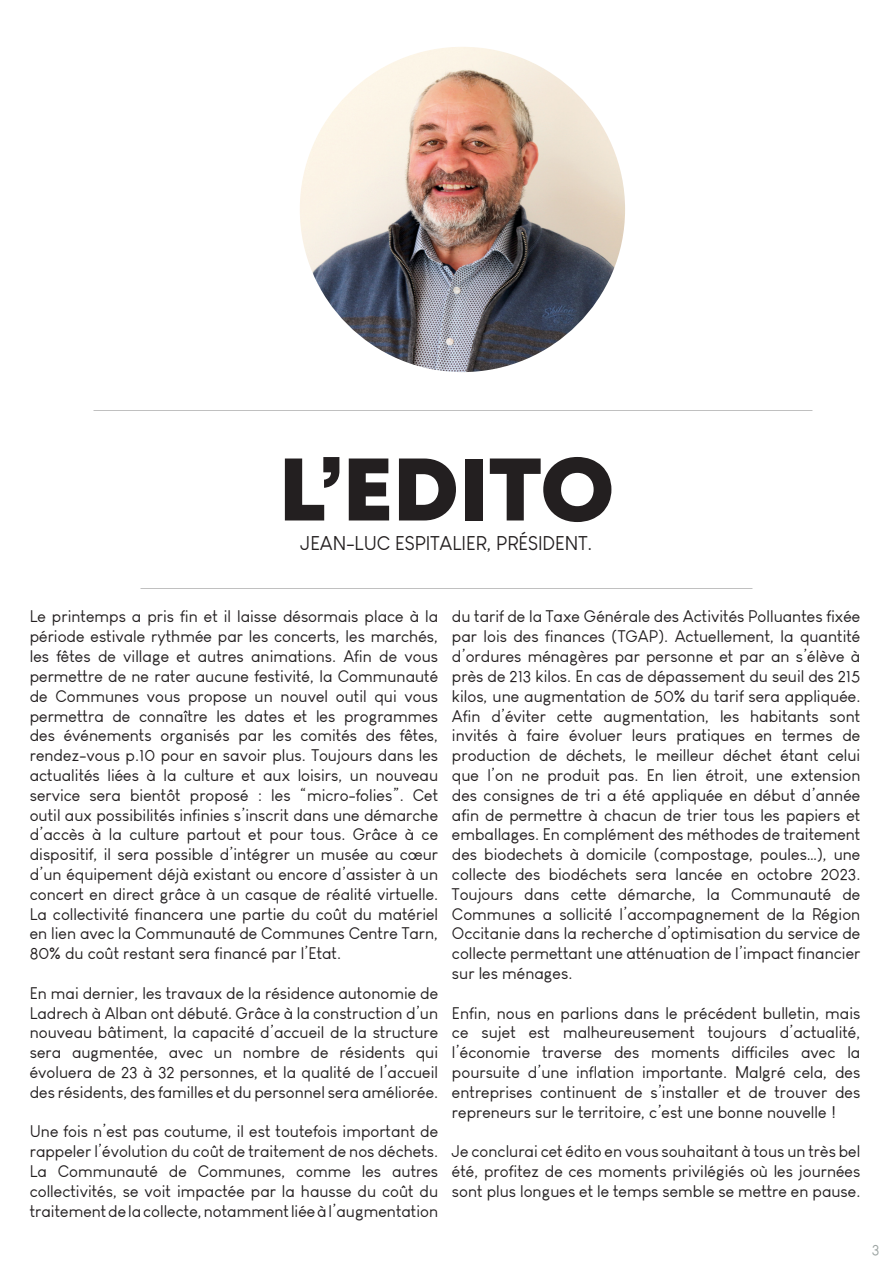
<style>
.page{position:relative;width:893px;height:1263px;background:#fff}
.page>*{position:absolute;margin:0;border:0;box-sizing:border-box;transform-origin:0 0}
.t1{font:800 88.5px "Mont";color:#231f20}
.t2{font:19.5px "Louis George Cafe";color:#231f20}
.t3{font:16.5px/19.8px "Louis George Cafe";color:#231f20;text-align:justify}
.t4{font:15px "Louis George Cafe";color:#9ba3a1}
</style>
<div class="page">
<img style="left:300px;top:47px;width:325px;height:325px;border-radius:163px">
<h1 class="t1" style="left:279px;top:446px;width:337px">L’EDITO</h1>
<p class="t2" style="left:301px;top:532px;width:293px">JEAN-LUC ESPITALIER, PRÉSIDENT.</p>
<p class="t3" style="left:30px;top:607px;width:410px">Le printemps a pris fin et il laisse désormais place à la période estivale rythmée par les concerts, les marchés, les fêtes de village et autres animations. Afin de vous permettre de ne rater aucune festivité, la Communauté de Communes vous propose un nouvel outil qui vous permettra de connaître les dates et les programmes des événements organisés par les comités des fêtes, rendez-vous p.10 pour en savoir plus. Toujours dans les actualités liées à la culture et aux loisirs, un nouveau service sera bientôt proposé : les “micro-folies”. Cet outil aux possibilités infinies s’inscrit dans une démarche d’accès à la culture partout et pour tous. Grâce à ce dispositif, il sera possible d’intégrer un musée au cœur d’un équipement déjà existant ou encore d’assister à un concert en direct grâce à un casque de réalité virtuelle.<br>La collectivité financera une partie du coût du matériel en lien avec la Communauté de Communes Centre Tarn, 80% du coût restant sera financé par l’Etat.</p>
<p class="t3" style="left:30px;top:983px;width:410px">En mai dernier, les travaux de la résidence autonomie de Ladrech à Alban ont débuté. Grâce à la construction d’un nouveau bâtiment, la capacité d’accueil de la structure sera augmentée, avec un nombre de résidents qui évoluera de 23 à 32 personnes, et la qualité de l’accueil des résidents, des familles et du personnel sera améliorée.</p>
<p class="t3" style="left:30px;top:1122px;width:410px">Une fois n’est pas coutume, il est toutefois important de rappeler l’évolution du coût de traitement de nos déchets.<br>La Communauté de Communes, comme les autres collectivités, se voit impactée par la hausse du coût du traitement de la collecte, notamment liée à l’augmentation</p>
<p class="t3" style="left:452px;top:607px;width:410px">du tarif de la Taxe Générale des Activités Polluantes fixée par lois des finances (TGAP). Actuellement, la quantité d’ordures ménagères par personne et par an s’élève à près de 213 kilos. En cas de dépassement du seuil des 215 kilos, une augmentation de 50% du tarif sera appliquée.<br>Afin d’éviter cette augmentation, les habitants sont invités à faire évoluer leurs pratiques en termes de production de déchets, le meilleur déchet étant celui que l’on ne produit pas. En lien étroit, une extension des consignes de tri a été appliquée en début d’année afin de permettre à chacun de trier tous les papiers et emballages. En complément des méthodes de traitement des biodechets à domicile (compostage, poules…), une collecte des biodéchets sera lancée en octobre 2023.<br>Toujours dans cette démarche, la Communauté de Communes a sollicité l’accompagnement de la Région Occitanie dans la recherche d’optimisation du service de collecte permettant une atténuation de l’impact financier sur les ménages.</p>
<p class="t3" style="left:452px;top:1003px;width:410px">Enfin, nous en parlions dans le précédent bulletin, mais ce sujet est malheureusement toujours d’actualité, l’économie traverse des moments difficiles avec la poursuite d’une inflation importante. Malgré cela, des entreprises continuent de s’installer et de trouver des repreneurs sur le territoire, c’est une bonne nouvelle !</p>
<p class="t3" style="left:452px;top:1141px;width:410px">Je conclurai cet édito en vous souhaitant à tous un très bel été, profitez de ces moments privilégiés où les journées sont plus longues et le temps semble se mettre en pause.</p>
<p class="t4" style="left:872px;top:1241px;width:9px">3</p>
</div>
